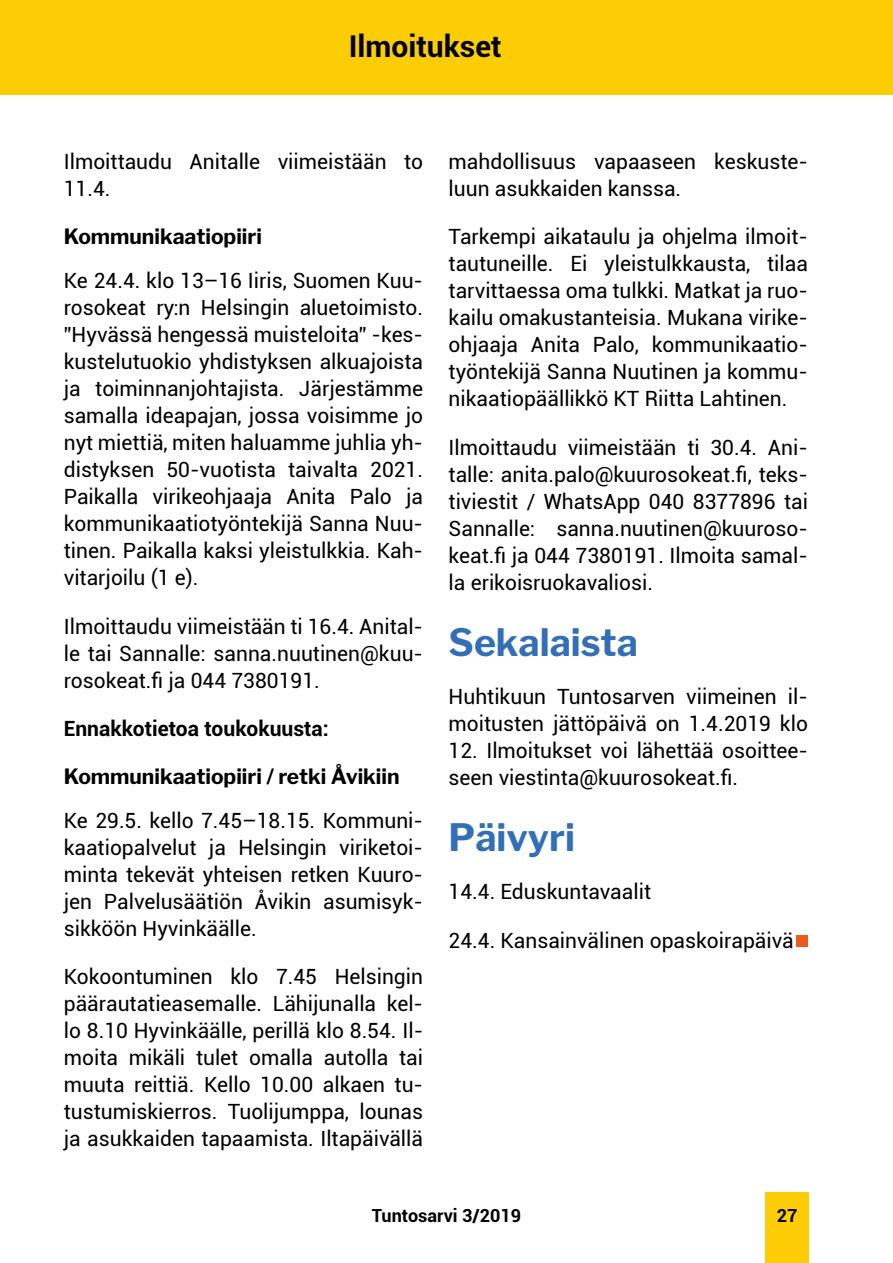
<style>
.page{position:relative;width:893px;height:1263px;background:#fff}
.page>*{position:absolute;margin:0;border:0;box-sizing:border-box;transform-origin:0 0}
.t1{font:700 37.5px "Libre Franklin";color:#336fb6}
.t2{font:700 30px "Roboto";color:#000}
.t3{font:21px/27px "Roboto";color:#000;text-align:justify}
.t4{font:700 21px "Libre Franklin";color:#000}
.t5{font:700 21px "Roboto";color:#000}
.t6{font:700 18px "Roboto";color:#000}
</style>
<div class="page">
<div style="left:765px;top:1192px;width:44px;height:71px;background:#fccd05"></div>
<div style="left:0;top:0;width:893px;height:95px;background:#fccd05"></div>
<div style="left:797px;top:936px;width:11px;height:11px;background:#eb5b1d"></div>
<h2 class="t2" style="left:349px;top:25px;width:154px">Ilmoitukset</h2>
<p class="t3" style="left:64px;top:147px;width:361px">Ilmoittaudu Anitalle viimeistään to<br>11.4.</p>
<p class="t4" style="left:64px;top:224px;width:200px">Kommunikaatiopiiri</p>
<p class="t3" style="left:64px;top:266px;width:361px">Ke 24.4. klo 13–16 Iiris, Suomen Kuu&shy;rosokeat ry:n Helsingin aluetoimisto. ”Hyvässä hengessä muisteloita” -kes&shy;kustelutuokio yhdistyksen alkuajoista ja toiminnanjohtajista. Järjestämme samalla ideapajan, jossa voisimme jo nyt miettiä, miten haluamme juhlia yh&shy;distyksen 50-vuotista taivalta 2021.<br>Paikalla virikeohjaaja Anita Palo ja kommunikaatiotyöntekijä Sanna Nuu&shy;tinen. Paikalla kaksi yleistulkkia. Kah&shy;vitarjoilu (1 e).</p>
<p class="t3" style="left:64px;top:612px;width:361px">Ilmoittaudu viimeistään ti 16.4. Anital&shy;le tai Sannalle: sanna.nuutinen@kuu&shy;rosokeat.fi ja 044 7380191.</p>
<p class="t5" style="left:64px;top:713px;width:266px">Ennakkotietoa toukokuusta:</p>
<p class="t4" style="left:64px;top:764px;width:337px">Kommunikaatiopiiri / retki Åvikiin</p>
<p class="t3" style="left:64px;top:806px;width:361px">Ke 29.5. kello 7.45–18.15. Kommuni&shy;kaatiopalvelut ja Helsingin viriketoi&shy;minta tekevät yhteisen retken Kuuro&shy;jen Palvelusäätiön Åvikin asumisyk&shy;sikköön Hyvinkäälle.</p>
<p class="t3" style="left:64px;top:963px;width:361px">Kokoontuminen klo 7.45 Helsingin päärautatieasemalle. Lähijunalla kel&shy;lo 8.10 Hyvinkäälle, perillä klo 8.54. Il&shy;moita mikäli tulet omalla autolla tai muuta reittiä. Kello 10.00 alkaen tu&shy;tustumiskierros. Tuolijumppa, lounas ja asukkaiden tapaamista. Iltapäivällä</p>
<p class="t3" style="left:449px;top:147px;width:361px">mahdollisuus vapaaseen keskuste&shy;luun asukkaiden kanssa.</p>
<p class="t3" style="left:449px;top:222px;width:361px">Tarkempi aikataulu ja ohjelma ilmoit&shy;tautuneille. Ei yleistulkkausta, tilaa tarvittaessa oma tulkki. Matkat ja ruo&shy;kailu omakustanteisia. Mukana virike&shy;ohjaaja Anita Palo, kommunikaatio&shy;työntekijä Sanna Nuutinen ja kommu&shy;nikaatiopäällikkö KT Riitta Lahtinen.</p>
<p class="t3" style="left:449px;top:433px;width:361px">Ilmoittaudu viimeistään ti 30.4. Ani&shy;talle: anita.palo@kuurosokeat.fi, teks&shy;tiviestit / WhatsApp 040 8377896 tai Sannalle: sanna.nuutinen@kuuroso&shy;keat.fi ja 044 7380191. Ilmoita samal&shy;la erikoisruokavaliosi.</p>
<h1 class="t1" style="left:449px;top:619px;width:191px">Sekalaista</h1>
<p class="t3" style="left:449px;top:682px;width:361px">Huhtikuun Tuntosarven viimeinen il&shy;moitusten jättöpäivä on 1.4.2019 klo</p>
<p class="t3" style="left:449px;top:736px;width:361px">12. Ilmoitukset voi lähettää osoittee&shy;seen viestinta@kuurosokeat.fi.</p>
<h1 class="t1" style="left:449px;top:815px;width:128px">Päivyri</h1>
<p class="t3" style="left:449px;top:878px;width:204px">14.4. Eduskuntavaalit</p>
<p class="t3" style="left:449px;top:926px;width:347px">24.4. Kansainvälinen opaskoirapäivä</p>
<p class="t6" style="left:372px;top:1203px;width:151px">Tuntosarvi 3/2019</p>
<p class="t6" style="left:777px;top:1203px;width:22px">27</p>
</div>
